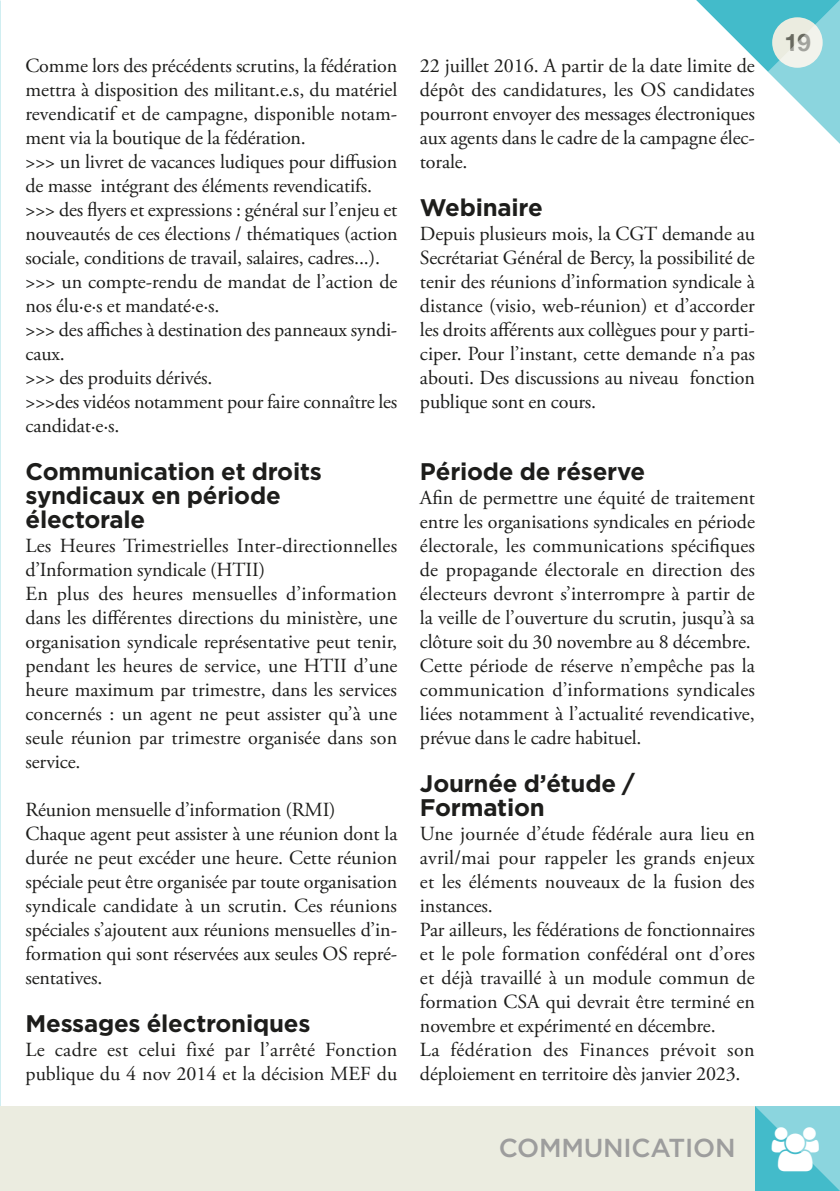
<style>
.page{position:relative;width:840px;height:1191px;background:#fff}
.page>*{position:absolute;margin:0;border:0;box-sizing:border-box;transform-origin:0 0}
.t1{font:500 26px "Gotham";letter-spacing:-.01em;color:#9d9d9d}
.TITRE_NV1{font:700 24px/24px "Gotham";letter-spacing:-.01em;color:#1d1d1b}
.t2{font:700 24px "Helvetica Neue";color:#68695f}
.t3{font:20px/24px "Adobe Garamond Pro";letter-spacing:-.005em;color:#1d1d1b;text-align:justify}
</style>
<div class="page">
<img style="left:0;top:0;width:1px;height:283px">
<svg style="left:696px;top:0;width:71px;height:71px"></svg>
<div style="left:0;top:1106px;width:839px;height:85px;background:#ebece0"></div>
<svg style="left:767px;top:0;width:72px;height:143px"></svg>
<svg style="left:755px;top:1106px;width:84px;height:85px;background:#66c7d3"></svg>
<p class="t3" style="left:26px;top:54px;width:373px">Comme lors des précédents scrutins, la fédération mettra à disposition des militant.e.s, du matériel revendicatif et de campagne, disponible notam&shy;ment via la boutique de la fédération.</p>
<p class="t3" style="left:26px;top:150px;width:373px">&gt;&gt;&gt; un livret de vacances ludiques pour diffusion de masse intégrant des éléments revendicatifs.</p>
<p class="t3" style="left:26px;top:198px;width:373px">&gt;&gt;&gt; des flyers et expressions : général sur l’enjeu et nouveautés de ces élections / thématiques (action sociale, conditions de travail, salaires, cadres...).</p>
<p class="t3" style="left:26px;top:270px;width:373px">&gt;&gt;&gt; un compte-rendu de mandat de l’action de nos élu·e·s et mandaté·e·s.</p>
<p class="t3" style="left:26px;top:318px;width:373px">&gt;&gt;&gt; des affiches à destination des panneaux syndi&shy;caux.</p>
<p class="t3" style="left:26px;top:366px;width:188px">&gt;&gt;&gt; des produits dérivés.</p>
<p class="t3" style="left:26px;top:390px;width:373px">&gt;&gt;&gt;des vidéos notamment pour faire connaître les candidat·e·s.</p>
<p class="TITRE_NV1" style="left:26px;top:459px;width:297px">Communication et droits syndicaux en période électorale</p>
<p class="t3" style="left:26px;top:534px;width:373px">Les Heures Trimestrielles Inter-directionnelles d’Information syndicale (HTII)</p>
<p class="t3" style="left:26px;top:582px;width:373px">En plus des heures mensuelles d’information dans les différentes directions du ministère, une organisation syndicale représentative peut tenir, pendant les heures de service, une HTII d’une heure maximum par trimestre, dans les services concernés : un agent ne peut assister qu’à une seule réunion par trimestre organisée dans son service.</p>
<p class="t3" style="left:26px;top:798px;width:311px">Réunion mensuelle d’information (RMI)</p>
<p class="t3" style="left:26px;top:822px;width:373px">Chaque agent peut assister à une réunion dont la durée ne peut excéder une heure. Cette réunion spéciale peut être organisée par toute organisation syndicale candidate à un scrutin. Ces réunions spéciales s’ajoutent aux réunions mensuelles d’in&shy;formation qui sont réservées aux seules OS repré&shy;sentatives.</p>
<p class="TITRE_NV1" style="left:26px;top:1011px;width:286px">Messages électroniques</p>
<p class="t3" style="left:26px;top:1038px;width:373px">Le cadre est celui fixé par l’arrêté Fonction publique du 4 nov 2014 et la décision MEF du</p>
<p class="t3" style="left:420px;top:54px;width:336px">22 juillet 2016. A partir de la date limite de dépôt des candidatures, les OS candidates pourront envoyer des messages électroniques aux agents dans le cadre de la campagne élec&shy;torale.</p>
<p class="TITRE_NV1" style="left:420px;top:195px;width:124px">Webinaire</p>
<p class="t3" style="left:420px;top:222px;width:336px">Depuis plusieurs mois, la CGT demande au Secrétariat Général de Bercy, la possibilité de tenir des réunions d’information syndicale à distance (visio, web-réunion) et d’accorder les droits afférents aux collègues pour y parti&shy;ciper. Pour l’instant, cette demande n’a pas abouti. Des discussions au niveau fonction publique sont en cours.</p>
<p class="TITRE_NV1" style="left:420px;top:459px;width:227px">Période de réserve</p>
<p class="t3" style="left:420px;top:486px;width:336px">Afin de permettre une équité de traitement entre les organisations syndicales en période électorale, les communications spécifiques de propagande électorale en direction des électeurs devront s’interrompre à partir de la veille de l’ouverture du scrutin, jusqu’à sa clôture soit du 30 novembre au 8 décembre.</p>
<p class="t3" style="left:420px;top:654px;width:336px">Cette période de réserve n’empêche pas la communication d’informations syndicales liées notamment à l’actualité revendicative, prévue dans le cadre habituel.</p>
<p class="TITRE_NV1" style="left:420px;top:771px;width:216px">Journée d’étude /<br>Formation</p>
<p class="t3" style="left:420px;top:822px;width:336px">Une journée d’étude fédérale aura lieu en avril/mai pour rappeler les grands enjeux et les éléments nouveaux de la fusion des instances.</p>
<p class="t3" style="left:420px;top:918px;width:336px">Par ailleurs, les fédérations de fonctionnaires et le pole formation confédéral ont d’ores et déjà travaillé à un module commun de formation CSA qui devrait être terminé en novembre et expérimenté en décembre.</p>
<p class="t3" style="left:420px;top:1038px;width:336px">La fédération des Finances prévoit son déploiement en territoire dès janvier 2023.</p>
<h1 class="t1" style="left:498px;top:1130px;width:238px">COMMUNICATION</h1>
<p class="t2" style="left:784px;top:23px;width:28px">19</p>
</div>
